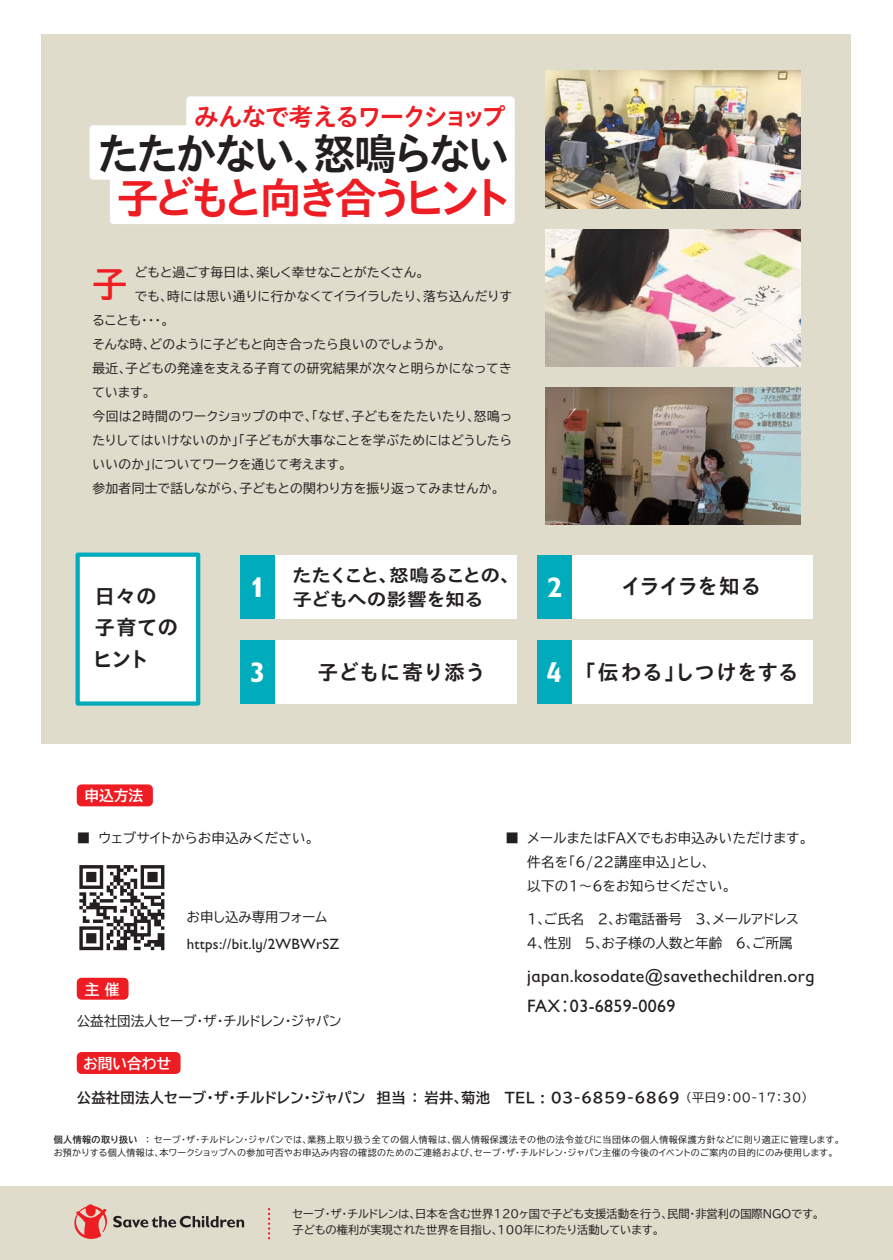
<style>
.page{position:relative;width:893px;height:1260px;background:#fff}
.page>*{position:absolute;margin:0;border:0;box-sizing:border-box;transform-origin:0 0}
.t1{font:43.35px "TB Go Std B";letter-spacing:-.095em;color:#231f20}
.t2{font:43.35px "TB Go Std B";letter-spacing:-.165em;color:#ee1d23}
.t3{font:700 34.65px "TBUD Go Std";color:#ee1d23}
.t4{font:700 28.5px "Gill Sans Infant Std";color:#fff}
.t5{font:25.2px "TB Go Std B";letter-spacing:-.11em;color:#ee1d23}
.t6{font:21px "TB Go Std B";letter-spacing:-.005em;color:#231f20}
.t7{font:21px "TB Go Std B";letter-spacing:-.065em;color:#231f20}
.t8{font:20.7px/31.5px "TB Go Std B";letter-spacing:-.01em;color:#231f20}
.t9{font:18px/30.3px "Gill Sans Infant Std";letter-spacing:.02em;color:#231f20}
.t10{font:18px/24px "TB Go Std B";letter-spacing:-.06em;color:#231f20;scale:1.1 1}
.t11{font:15px "Gill Sans Infant Std";letter-spacing:.02em;color:#231f20}
.t12{font:700 14.7px "TBUD Go Std";color:#fff}
.t13{font:700 14.25px "TBUD Go Std";letter-spacing:.025em;color:#231f20}
.t14{font:13.5px/24px "TBUD Go Std";letter-spacing:.015em;color:#231f20}
.t15{font:13.5px/24px "TBUD Go Std";letter-spacing:-.005em;color:#231f20}
.t16{font:13.5px "TBUD Go Std";letter-spacing:-.04em;color:#231f20}
.t17{font:13.5px "TBUD Go Std";letter-spacing:-.025em;color:#231f20}
.t18{font:13.5px "TBUD Go Std";letter-spacing:-.07em;color:#231f20}
.t19{font:12.75px "TBUD Go Std";letter-spacing:.005em;color:#231f20}
.t20{font:12.75px "TBUD Go Std";letter-spacing:-.015em;color:#231f20}
.t21{font:11.25px/16.5px "TBUD Go Std";letter-spacing:-.01em;color:#231f20}
.t22{font:9px/13.5px "TBUD Go Std";letter-spacing:.03em;color:#231f20}
.s1{font-family:"Koz Go Pr 6 N"}
.s2{font-weight:400;font-size:12px}
.s3{font-weight:700}
</style>
<div class="page">
<svg style="left:79px;top:865px;width:85px;height:85px"></svg>
<div style="left:0;top:1186px;width:893px;height:74px;background:#e0dccb"></div>
<svg style="left:268px;top:1208px;width:2px;height:30px"></svg>
<svg style="left:74px;top:1204px;width:170px;height:35px"></svg>
<div style="left:42px;top:34px;width:809px;height:710px;background:#e0dccb"></div>
<div style="left:90px;top:125px;width:425px;height:55px;background:#fff;border-radius:4px"></div>
<div style="left:110px;top:170px;width:405px;height:54px;background:#fff;border-radius:4px"></div>
<div style="left:186px;top:96px;width:329px;height:38px;background:#fff;border-radius:4px"></div>
<div style="left:77px;top:784px;width:76px;height:22px;background:#ee1d23;border-radius:5px"></div>
<div style="left:76px;top:552px;width:124px;height:153px;background:#fff;border:4px solid #00acbb"></div>
<div style="left:241px;top:554px;width:275px;height:64px;background:#fff"></div>
<div style="left:538px;top:554px;width:275px;height:64px;background:#fff"></div>
<div style="left:241px;top:640px;width:275px;height:63px;background:#fff"></div>
<div style="left:538px;top:640px;width:275px;height:63px;background:#fff"></div>
<img style="left:545px;top:71px;width:255px;height:137px">
<img style="left:545px;top:229px;width:255px;height:137px">
<img style="left:545px;top:388px;width:255px;height:137px">
<div style="left:77px;top:1052px;width:104px;height:22px;background:#ee1d23;border-radius:5px"></div>
<div style="left:77px;top:977px;width:52px;height:22px;background:#ee1d23;border-radius:5px"></div>
<div style="left:241px;top:554px;width:34px;height:64px;background:#00acbb"></div>
<div style="left:241px;top:639px;width:34px;height:64px;background:#00acbb"></div>
<div style="left:538px;top:554px;width:34px;height:64px;background:#00acbb"></div>
<div style="left:538px;top:639px;width:34px;height:64px;background:#00acbb"></div>
<h3 class="t5" style="left:194px;top:95px;width:314px">みんなで考えるワークショップ</h3>
<h1 class="t1" style="left:97px;top:116px;width:415px">たたかない、怒鳴らない</h1>
<h1 class="t2" style="left:116px;top:161px;width:399px">子どもと向き合うヒント</h1>
<p class="t19" style="left:135px;top:262px;width:296px">どもと過ごす毎日は、楽しく幸せなことがたくさん。</p>
<p class="t19" style="left:134px;top:286px;width:379px">でも、時には思い通りに行かなくてイライラしたり、落ち込んだりす</p>
<p class="t19" style="left:92px;top:310px;width:84px">ることも・・・。</p>
<p class="t19" style="left:92px;top:334px;width:360px">そんな時、どのように子どもと向き合ったら良いのでしょうか。</p>
<p class="t19" style="left:92px;top:358px;width:421px">最近、子どもの発達を支える子育ての研究結果が次々と明らかになってき</p>
<p class="t19" style="left:92px;top:382px;width:65px">ています。</p>
<p class="t19" style="left:92px;top:406px;width:421px">今回は2時間のワークショップの中で、「なぜ、子どもをたたいたり、怒鳴っ</p>
<p class="t19" style="left:92px;top:430px;width:421px">たりしてはいけないのか」「子どもが大事なことを学ぶためにはどうしたら</p>
<p class="t20" style="left:92px;top:454px;width:261px">いいのか」についてワークを通じて考えます。</p>
<p class="t19" style="left:92px;top:478px;width:414px">参加者同士で話しながら、子どもとの関わり方を振り返ってみませんか。</p>
<h2 class="t3" style="left:92px;top:256px;width:36px">子</h2>
<h3 class="t8" style="left:92px;top:580px;width:88px">日々の子育てのヒント</h3>
<h3 class="t10" style="left:292px;top:563px;width:209px">たたくこと、怒鳴ることの、子どもへの影響を知る</h3>
<h3 class="t7" style="left:621px;top:568px;width:142px">イライラを知る</h3>
<h3 class="t4" style="left:250px;top:570px;width:17px">1</h3>
<h3 class="t4" style="left:547px;top:570px;width:17px">2</h3>
<h3 class="t6" style="left:317px;top:654px;width:170px">子どもに寄り添う</h3>
<h3 class="t6" style="left:575px;top:654px;width:226px">「伝わる」しつけをする</h3>
<h3 class="t4" style="left:250px;top:656px;width:17px">3</h3>
<h3 class="t4" style="left:547px;top:656px;width:17px">4</h3>
<p class="t12" style="left:84px;top:784px;width:60px">申込方法</p>
<p class="t17" style="left:77px;top:827px;width:244px">■ ウェブサイトからお申込みください。</p>
<p class="t18" style="left:187px;top:905px;width:143px">お申し込み専用フォーム</p>
<p class="t11" style="left:187px;top:935px;width:154px">https://bit.ly/2WBWrSZ</p>
<p class="t12" style="left:85px;top:977px;width:36px">主 催</p>
<p class="t16" style="left:77px;top:1010px;width:267px">公益社団法人セーブ・ザ・チルドレン・ジャパン</p>
<p class="t12" style="left:83px;top:1051px;width:89px">お問い合わせ</p>
<p class="t15" style="left:505px;top:826px;width:15px">■</p>
<p class="t14" style="left:527px;top:826px;width:288px">メールまたはFAXでもお申込みいただけます。件名を「6/22講座申込」とし、<br>以下の1～6をお知らせください。</p>
<p class="t15" style="left:527px;top:907px;width:287px">1、ご氏名　2、お電話番号　3、メールアドレス　<br>4、性別　5、お子様の人数と年齢　6、ご所属</p>
<h3 class="t9" style="left:527px;top:960px;width:289px">japan.kosodate@savethechildren.org<br>FAX<span class="s1">：</span>03-6859-0069</h3>
<p class="t13" style="left:77px;top:1085px;width:738px">公益社団法人セーブ・ザ・チルドレン・ジャパン 担当 ： 岩井、菊池　TEL : 03-6859-6869 <span class="s2">（平日9：00-17：30）</span></p>
<p class="t22" style="left:54px;top:1132px;width:791px"><span class="s3">個人情報の取り扱い</span> ： セーブ・ザ・チルドレン・ジャパンでは、業務上取り扱う全ての個人情報は、個人情報保護法その他の法令並びに当団体の個人情報保護方針などに則り適正に管理します。お預かりする個人情報は、本ワークショップへの参加可否やお申込み内容の確認のためのご連絡および、セーブ・ザ・チルドレン・ジャパン主催の今後のイベントのご案内の目的にのみ使用します。</p>
<p class="t21" style="left:292px;top:1205px;width:534px">セーブ・ザ・チルドレンは、日本を含む世界120ヶ国で子ども支援活動を行う、民間・非営利の国際NGOです。子どもの権利が実現された世界を目指し、100年にわたり活動しています。</p>
</div>
